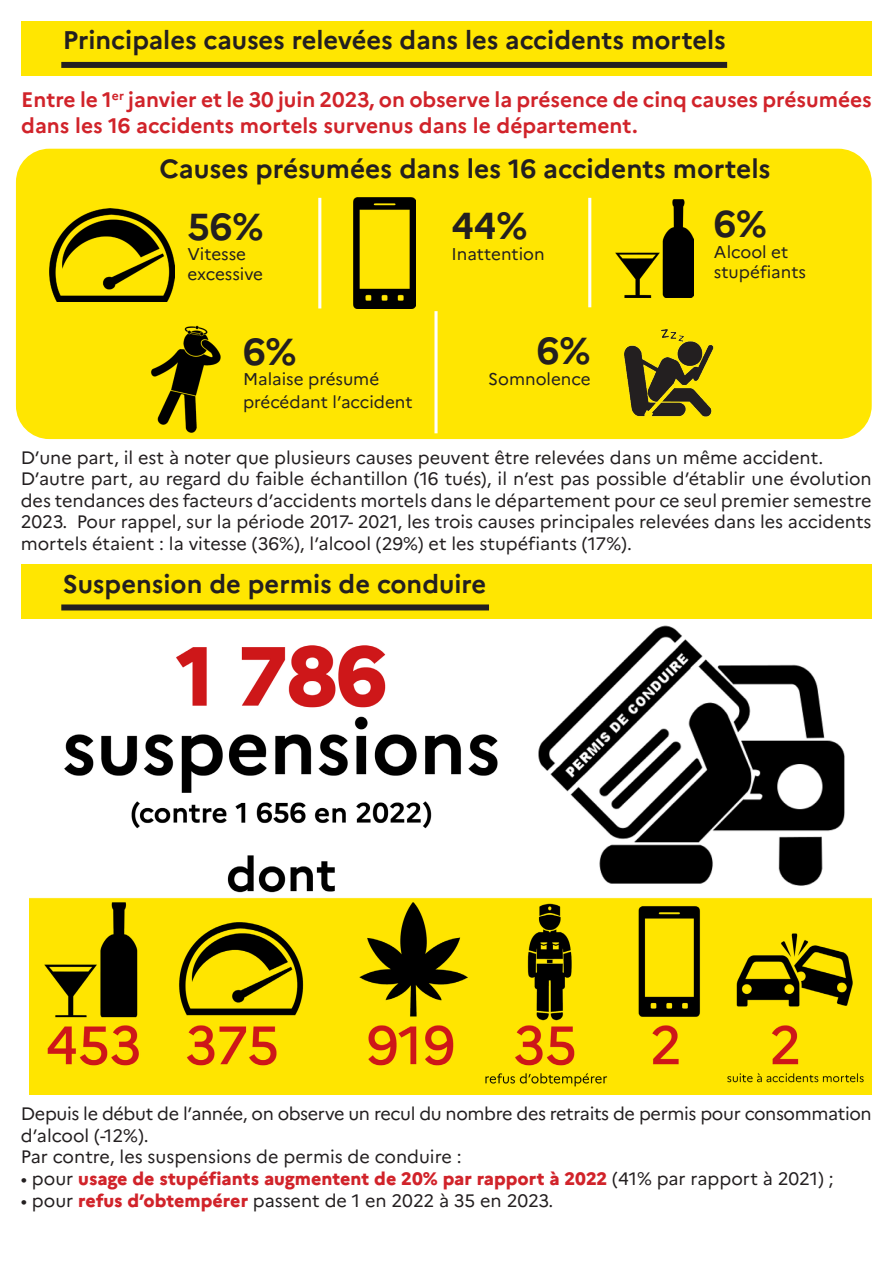
<style>
.page{position:relative;width:893px;height:1263px;background:#fff}
.page>*{position:absolute;margin:0;border:0;box-sizing:border-box;transform-origin:0 0}
.t1{font:700 37.5px "Marianne";color:#231f20}
.t2{font:700 37.05px "Marianne";color:#231f20}
.t3{font:700 26.25px "Marianne";color:#231f20}
.t4{font:700 25.5px "Marianne";color:#231f20}
.t5{font:700 21px/25.2px "Marianne";color:#d1232a}
.t6{font:18px/21.6px "Marianne";letter-spacing:-.005em;color:#231f20}
.t7{font:800 18px "Marianne";color:#d1232a}
.t8{font:16.95px "Marianne";color:#231f20}
.s1{font-weight:400;color:#231f20}
.s2{font-weight:800;color:#d1232a}
</style>
<div class="page">
<div style="left:21px;top:21px;width:851px;height:55px;background:#ffe601"></div>
<div style="left:61px;top:62px;width:666px;height:6px;background:#231f20"></div>
<div style="left:16px;top:149px;width:856px;height:290px;background:#ffe601;border-radius:33px"></div>
<img style="left:624px;top:328px;width:90px;height:89px">
<img style="left:50px;top:208px;width:125px;height:94px">
<img style="left:615px;top:199px;width:78px;height:98px">
<img style="left:354px;top:198px;width:61px;height:110px">
<hr style="left:318px;top:198px;width:3px;height:110px;background:#fff">
<img style="left:151px;top:325px;width:70px;height:108px">
<hr style="left:588px;top:198px;width:3px;height:109px;background:#fff">
<svg style="left:434px;top:311px;width:4px;height:122px"></svg>
<div style="left:21px;top:564px;width:851px;height:55px;background:#ffe601"></div>
<div style="left:61px;top:604px;width:428px;height:6px;background:#231f20"></div>
<img style="left:30px;top:625px;width:842px;height:469px">
<p class="t4" style="left:63px;top:25px;width:665px">Principales causes relevées dans les accidents mortels</p>
<p class="t5" style="left:21px;top:87px;width:852px">Entre le 1<sup>er</sup> janvier et le 30 juin 2023, on observe la présence de cinq causes présumées dans les 16 accidents mortels survenus dans le département.</p>
<p class="t3" style="left:160px;top:153px;width:612px">Causes présumées dans les 16 accidents mortels</p>
<p class="t1" style="left:187px;top:203px;width:78px">56%</p>
<p class="t8" style="left:187px;top:244px;width:60px">Vitesse</p>
<p class="t8" style="left:187px;top:264px;width:77px">excessive</p>
<p class="t1" style="left:243px;top:329px;width:55px">6%</p>
<p class="t8" style="left:243px;top:369px;width:138px">Malaise présumé</p>
<p class="t8" style="left:243px;top:391px;width:171px">précédant l’accident</p>
<p class="t1" style="left:451px;top:203px;width:78px">44%</p>
<p class="t8" style="left:451px;top:243px;width:95px">Inattention</p>
<p class="t1" style="left:537px;top:328px;width:55px">6%</p>
<p class="t8" style="left:488px;top:368px;width:104px">Somnolence</p>
<p class="t2" style="left:714px;top:201px;width:55px">6%</p>
<p class="t8" style="left:714px;top:241px;width:76px">Alcool et</p>
<p class="t8" style="left:714px;top:262px;width:94px">stupéfiants</p>
<p class="t6" style="left:21px;top:446px;width:804px">D’une part, il est à noter que plusieurs causes peuvent être relevées dans un même accident.</p>
<p class="t6" style="left:21px;top:468px;width:852px;text-align:justify">D’autre part, au regard du faible échantillon (16 tués), il n’est pas possible d’établir une évolution des tendances des facteurs d’accidents mortels dans le département pour ce seul premier semestre 2023. Pour rappel, sur la période 2017- 2021, les trois causes principales relevées dans les accidents mortels étaient : la vitesse (36%), l’alcool (29%) et les stupéfiants (17%).</p>
<p class="t4" style="left:63px;top:568px;width:425px">Suspension de permis de conduire</p>
<p class="t6" style="left:21px;top:1103px;width:852px">Depuis le début de l’année, on observe un recul du nombre des retraits de permis pour consommation d’alcool (-12%).</p>
<p class="t6" style="left:21px;top:1146px;width:442px">Par contre, les suspensions de permis de conduire :</p>
<p class="t7" style="left:21px;top:1167px;width:814px"><span class="s1">• pour</span> usage de stupéfiants augmentent de 20% par rapport à 2022 <span class="s1">(41% par rapport à 2021) ;</span></p>
<p class="t6" style="left:21px;top:1189px;width:534px">• pour <span class="s2">refus d’obtempérer</span> passent de 1 en 2022 à 35 en 2023.</p>
</div>
